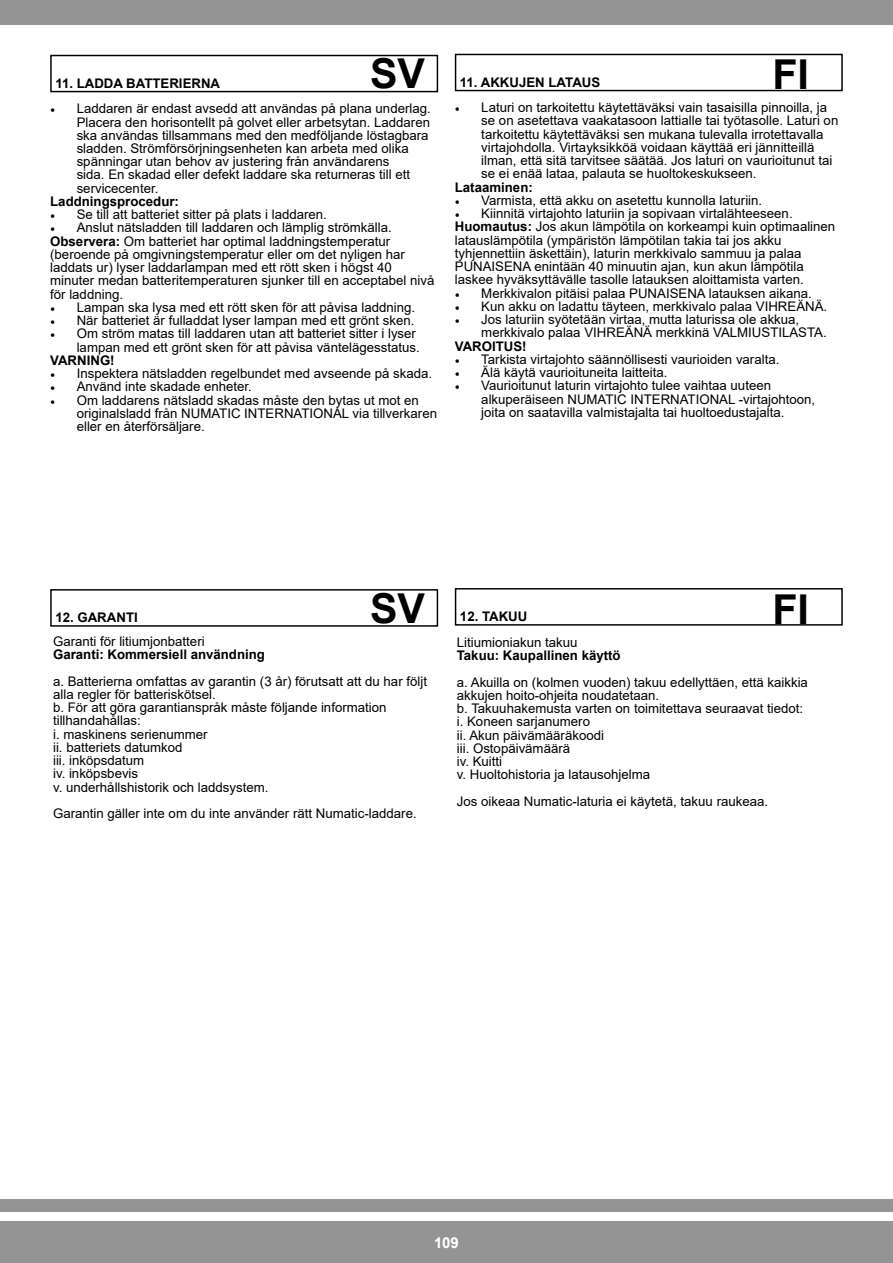
<style>
.page{position:relative;width:893px;height:1263px;background:#949494}
.page>*{position:absolute;margin:0;border:0;box-sizing:border-box;transform-origin:0 0}
.t1{font:700 41.25px "Arial";color:#000}
.t2{font:700 15px "Arial";color:#fff}
.t3{font:13.2px/13.2px "Arial";color:#000}
.t4{font:700 13.2px "Arial";color:#000}
.s1{font-family:"Minion Pro"}
.s2{font-weight:700}
</style>
<div class="page">
<div style="left:0;top:1212px;width:893px;height:9px;background:#fff"></div>
<div style="left:0;top:26px;width:893px;height:1173px;background:#fff"></div>
<div style="left:455px;top:54px;width:388px;height:37px;border:1px solid #000"></div>
<div style="left:50px;top:55px;width:388px;height:37px;border:1px solid #000"></div>
<div style="left:50px;top:589px;width:388px;height:38px;border:1px solid #000"></div>
<div style="left:455px;top:588px;width:388px;height:38px;border:1px solid #000"></div>
<h1 class="t1" style="left:370px;top:44px;width:56px">SV</h1>
<h1 class="t1" style="left:772px;top:45px;width:38px">FI</h1>
<p class="t4" style="left:55px;top:74px;width:166px">11. LADDA BATTERIERNA</p>
<p class="t4" style="left:460px;top:73px;width:142px">11. AKKUJEN LATAUS</p>
<p class="t3" style="left:77px;top:102px;width:356px;text-indent:-26px"><span class="s1">•</span> Laddaren är endast avsedd att användas på plana underlag.<br>Placera den horisontellt på golvet eller arbetsytan. Laddaren ska användas tillsammans med den medföljande löstagbara sladden. Strömförsörjningsenheten kan arbeta med olika spänningar utan behov av justering från användarens<br>sida. En skadad eller defekt laddare ska returneras till ett servicecenter.</p>
<p class="t4" style="left:50px;top:192px;width:130px">Laddningsprocedur:</p>
<p class="t3" style="left:50px;top:208px;width:278px"><span class="s1">•</span> Se till att batteriet sitter på plats i laddaren.</p>
<p class="t3" style="left:50px;top:221px;width:386px"><span class="s1">•</span> Anslut nätsladden till laddaren och lämplig strömkälla.<br><span class="s2">Observera:</span> Om batteriet har optimal laddningstemperatur (beroende på omgivningstemperatur eller om det nyligen har laddats ur) lyser laddarlampan med ett rött sken i högst 40 minuter medan batteritemperaturen sjunker till en acceptabel nivå för laddning.</p>
<p class="t3" style="left:50px;top:301px;width:367px"><span class="s1">•</span> Lampan ska lysa med ett rött sken för att påvisa laddning.</p>
<p class="t3" style="left:50px;top:314px;width:366px"><span class="s1">•</span> När batteriet är fulladdat lyser lampan med ett grönt sken.</p>
<p class="t3" style="left:50px;top:327px;width:371px;text-align:right"><span class="s1">•</span> Om ström matas till laddaren utan att batteriet sitter i lyser lampan med ett grönt sken för att påvisa väntelägesstatus.</p>
<p class="t4" style="left:50px;top:351px;width:66px">VARNING!</p>
<p class="t3" style="left:50px;top:367px;width:384px"><span class="s1">•</span> Inspektera nätsladden regelbundet med avseende på skada.</p>
<p class="t3" style="left:50px;top:380px;width:203px"><span class="s1">•</span> Använd inte skadade enheter.</p>
<p class="t3" style="left:77px;top:393px;width:362px;text-indent:-26px"><span class="s1">•</span> Om laddarens nätsladd skadas måste den bytas ut mot en originalsladd från NUMATIC INTERNATIONAL via tillverkaren eller en återförsäljare.</p>
<p class="t3" style="left:481px;top:101px;width:359px;text-indent:-26px"><span class="s1">•</span> Laturi on tarkoitettu käytettäväksi vain tasaisilla pinnoilla, ja se on asetettava vaakatasoon lattialle tai työtasolle. Laturi on tarkoitettu käytettäväksi sen mukana tulevalla irrotettavalla virtajohdolla. Virtayksikköä voidaan käyttää eri jännitteillä ilman, että sitä tarvitsee säätää. Jos laturi on vaurioitunut tai se ei enää lataa, palauta se huoltokeskukseen.</p>
<p class="t4" style="left:455px;top:178px;width:80px">Lataaminen:</p>
<p class="t3" style="left:455px;top:194px;width:309px"><span class="s1">•</span> Varmista, että akku on asetettu kunnolla laturiin.</p>
<p class="t3" style="left:455px;top:207px;width:382px"><span class="s1">•</span> Kiinnitä virtajohto laturiin ja sopivaan virtalähteeseen.<br><span class="s2">Huomautus:</span> Jos akun lämpötila on korkeampi kuin optimaalinen latauslämpötila (ympäristön lämpötilan takia tai jos akku tyhjennettiin äskettäin), laturin merkkivalo sammuu ja palaa PUNAISENA enintään 40 minuutin ajan, kun akun lämpötila laskee hyväksyttävälle tasolle latauksen aloittamista varten.</p>
<p class="t3" style="left:455px;top:286px;width:358px"><span class="s1">•</span> Merkkivalon pitäisi palaa PUNAISENA latauksen aikana.</p>
<p class="t3" style="left:455px;top:300px;width:374px"><span class="s1">•</span> Kun akku on ladattu täyteen, merkkivalo palaa VIHREÄNÄ.</p>
<p class="t3" style="left:481px;top:313px;width:347px;text-indent:-26px"><span class="s1">•</span> Jos laturiin syötetään virtaa, mutta laturissa ole akkua, merkkivalo palaa VIHREÄNÄ merkkinä VALMIUSTILASTA.</p>
<p class="t4" style="left:455px;top:337px;width:73px">VAROITUS!</p>
<p class="t3" style="left:455px;top:353px;width:326px"><span class="s1">•</span> Tarkista virtajohto säännöllisesti vaurioiden varalta.</p>
<p class="t3" style="left:455px;top:366px;width:214px"><span class="s1">•</span> Älä käytä vaurioituneita laitteita.</p>
<p class="t3" style="left:481px;top:379px;width:335px;text-indent:-26px"><span class="s1">•</span> Vaurioitunut laturin virtajohto tulee vaihtaa uuteen alkuperäiseen NUMATIC INTERNATIONAL -virtajohtoon, joita on saatavilla valmistajalta tai huoltoedustajalta.</p>
<h1 class="t1" style="left:370px;top:579px;width:56px">SV</h1>
<p class="t4" style="left:55px;top:608px;width:84px">12. GARANTI</p>
<p class="t4" style="left:460px;top:607px;width:69px">12. TAKUU</p>
<h1 class="t1" style="left:772px;top:580px;width:38px">FI</h1>
<p class="t3" style="left:53px;top:634px;width:153px">Garanti för litiumjonbatteri</p>
<p class="t4" style="left:53px;top:645px;width:213px">Garanti: Kommersiell användning</p>
<p class="t3" style="left:53px;top:674px;width:375px">a. Batterierna omfattas av garantin (3 år) förutsatt att du har följt alla regler för batteriskötsel.<br>b. För att göra garantianspråk måste följande information tillhandahållas:<br>i. maskinens serienummer<br>ii. batteriets datumkod<br>iii. inköpsdatum<br>iv. inköpsbevis<br>v. underhållshistorik och laddsystem.</p>
<p class="t3" style="left:53px;top:807px;width:365px">Garantin gäller inte om du inte använder rätt Numatic-laddare.</p>
<p class="t3" style="left:457px;top:636px;width:122px">Litiumioniakun takuu</p>
<p class="t4" style="left:457px;top:646px;width:165px">Takuu: Kaupallinen käyttö</p>
<p class="t3" style="left:457px;top:675px;width:353px">a. Akuilla on (kolmen vuoden) takuu edellyttäen, että kaikkia akkujen hoito-ohjeita noudatetaan.<br>b. Takuuhakemusta varten on toimitettava seuraavat tiedot: i. Koneen sarjanumero<br>ii. Akun päivämääräkoodi<br>iii. Ostopäivämäärä<br>iv. Kuitti<br>v. Huoltohistoria ja latausohjelma</p>
<p class="t3" style="left:457px;top:795px;width:313px">Jos oikeaa Numatic-laturia ei käytetä, takuu raukeaa.</p>
<p class="t2" style="left:434px;top:1232px;width:26px">109</p>
</div>
